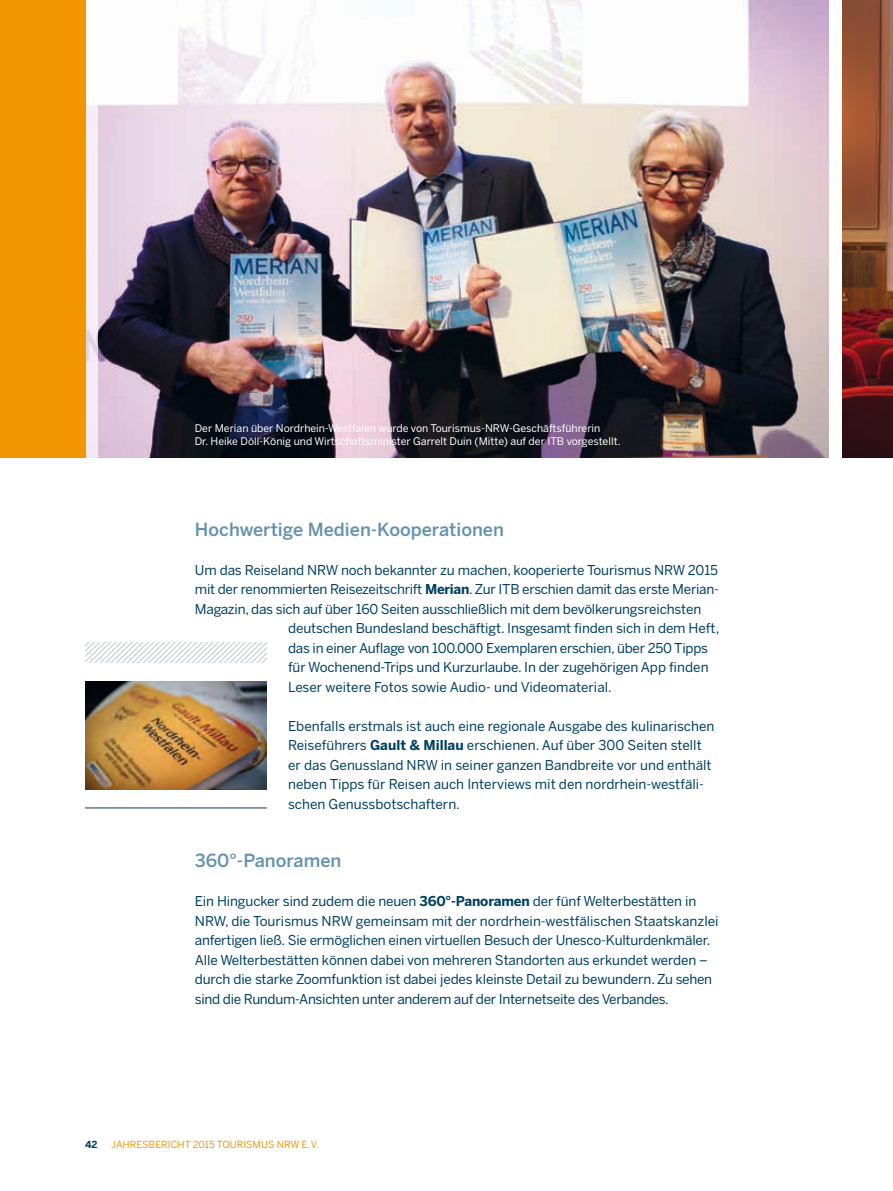
<style>
.page{position:relative;width:893px;height:1191px;background:#fff}
.page>*{position:absolute;margin:0;border:0;box-sizing:border-box;transform-origin:0 0}
.t1{font:500 18px "Benton Sans";color:#6492ae}
.t2{font:13.5px/19.5px "Benton Sans";letter-spacing:-.01em;color:#003f62}
.t3{font:10.5px/13.5px "Benton Sans";color:#fff}
.t4{font:9.75px "Benton Sans";color:#f29500}
.t5{font:700 9.75px "Benton Sans";color:#003f62}
.s1{font-weight:700}
</style>
<div class="page">
<img style="left:98px;top:0;width:795px;height:458px">
<div style="left:829px;top:0;width:13px;height:467px;background:#fff"></div>
<svg style="left:85px;top:0;width:13px;height:458px;fill:#f6eef5"></svg>
<div style="left:0;top:0;width:85px;height:458px;background:#f29500"></div>
<hr style="left:85px;top:807px;width:182px;height:1px;background:#003f62">
<svg style="left:85px;top:642px;width:182px;height:20px"></svg>
<img style="left:85px;top:681px;width:182px;height:108px">
<p class="t3" style="left:195px;top:421px;width:427px">Der Merian über Nordrhein-Westfalen wurde von Tourismus-NRW-Geschäftsführerin<br>Dr. Heike Döll-König und Wirtschaftsminister Garrelt Duin (Mitte) auf der ITB vorgestellt.</p>
<h1 class="t1" style="left:195px;top:518px;width:311px">Hochwertige Medien-Kooperationen</h1>
<p class="t2" style="left:195px;top:559px;width:525px">Um das Reiseland NRW noch bekannter zu machen, kooperierte Tourismus NRW 2015</p>
<p class="t2" style="left:195px;top:579px;width:526px">mit der renommierten Reisezeitschrift <span class="s1">Merian</span>. Zur ITB erschien damit das erste Merian-</p>
<p class="t2" style="left:195px;top:598px;width:508px">Magazin, das sich auf über 160 Seiten ausschließlich mit dem bevölkerungsreichsten</p>
<p class="t2" style="left:288px;top:618px;width:433px">deutschen Bundesland beschäftigt. Insgesamt finden sich in dem Heft,</p>
<p class="t2" style="left:288px;top:637px;width:421px">das in einer Auflage von 100.000 Exemplaren erschien, über 250 Tipps</p>
<p class="t2" style="left:288px;top:657px;width:422px">für Wochenend-Trips und Kurzurlaube. In der zugehörigen App finden</p>
<p class="t2" style="left:288px;top:676px;width:325px">Leser weitere Fotos sowie Audio- und Videomaterial.</p>
<p class="t2" style="left:288px;top:715px;width:428px">Ebenfalls erstmals ist auch eine regionale Ausgabe des kulinarischen Reiseführers <span class="s1">Gault &amp; Millau</span> erschienen. Auf über 300 Seiten stellt er das Genussland NRW in seiner ganzen Bandbreite vor und enthält neben Tipps für Reisen auch Interviews mit den nordrhein-westfäli&shy;schen Genussbotschaftern.</p>
<h1 class="t1" style="left:195px;top:850px;width:148px">360°-Panoramen</h1>
<p class="t2" style="left:195px;top:891px;width:525px">Ein Hingucker sind zudem die neuen <span class="s1">360°-Panoramen</span> der fünf Welterbestätten in NRW, die Tourismus NRW gemeinsam mit der nordrhein-westfälischen Staatskanzlei anfertigen ließ. Sie ermöglichen einen virtuellen Besuch der Unesco-Kulturdenkmäler.<br>Alle Welterbestätten können dabei von mehreren Standorten aus erkundet werden – durch die starke Zoomfunktion ist dabei jedes kleinste Detail zu bewundern. Zu sehen sind die Rundum-Ansichten unter anderem auf der Internetseite des Verbandes.</p>
<p class="t5" style="left:85px;top:1138px;width:14px">42</p>
<p class="t4" style="left:111px;top:1138px;width:209px">JAHRESBERICHT 2015 TOURISMUS NRW E.V.</p>
</div>
